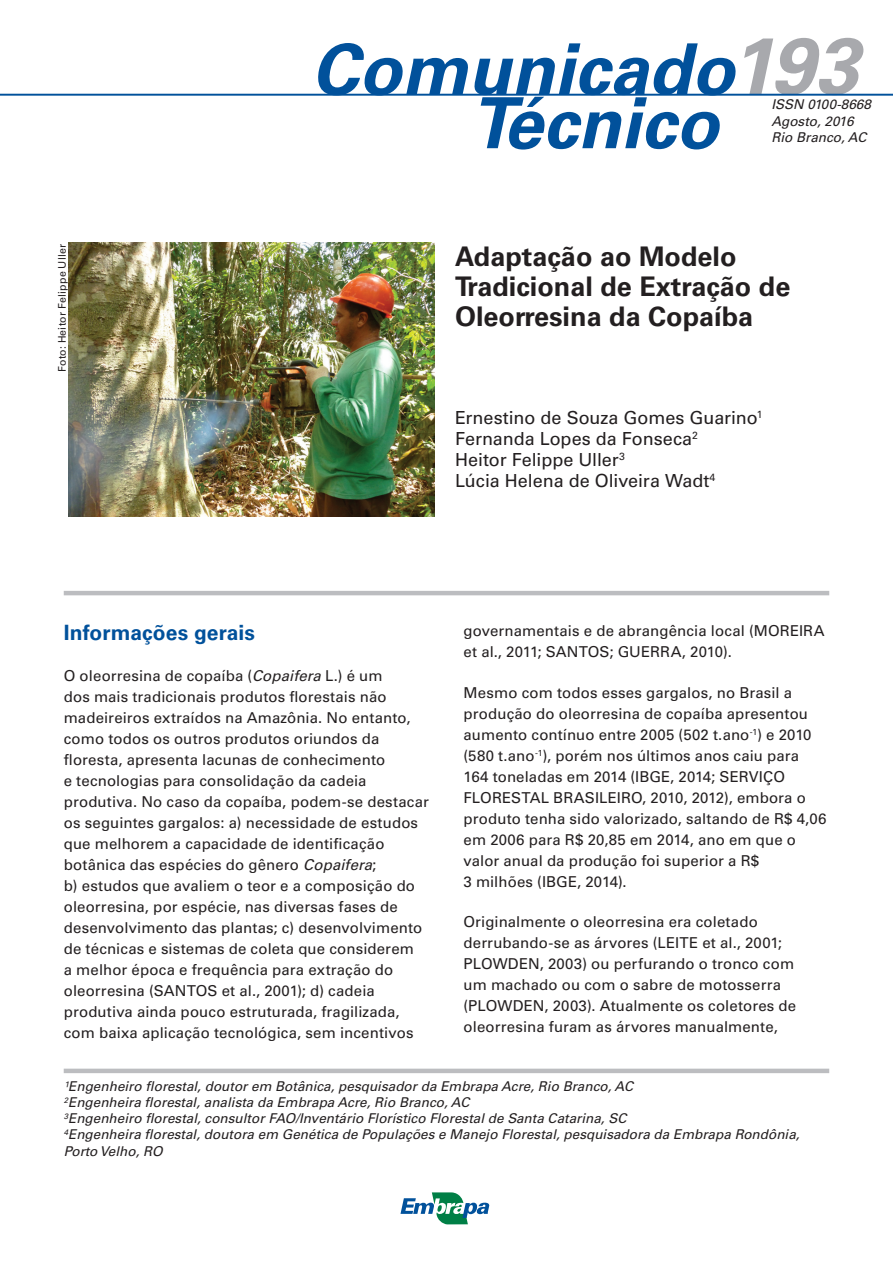
<style>
.page{position:relative;width:893px;height:1263px;background:#fff}
.page>*{position:absolute;margin:0;border:0;box-sizing:border-box;transform-origin:0 0}
.t1{font:italic 700 79.5px "Univers LT Std";color:#a8a9ad}
.t2{font:italic 700 70.5px "Univers LT Std";color:#01519b}
.t3{font:700 27px/30px "Univers LT Std";color:#231f20}
.t4{font:700 21px "Univers LT Std";color:#01519b}
.t5{font:18px/21px "Univers LT Std";color:#231f20}
.t6{font:15px/21px "Univers LT Std";letter-spacing:.01em;color:#231f20}
.t7{font:italic 13.5px/16.2px "Univers LT Std";color:#231f20}
.t8{font:10.5px "Univers LT Std";letter-spacing:.02em;color:#231f20}
.s1{font-style:italic}
</style>
<div class="page">
<hr style="left:64px;top:591px;width:765px;height:4px;background:#bcbdc0">
<hr style="left:64px;top:1069px;width:765px;height:4px;background:#bcbdc0">
<svg style="left:400px;top:1192px;width:90px;height:32px"></svg>
<hr style="left:0;top:94px;width:893px;height:2px;background:#01519b">
<img style="left:69px;top:243px;width:366px;height:274px">
<p class="t8" style="left:56px;top:372px;width:130px;rotate:-90deg">Foto: Heitor Felippe Uller</p>
<h1 class="t1" style="left:729px;top:19px;width:131px">193</h1>
<p class="t7" style="left:771px;top:96px;width:101px">ISSN 0100-8668<br>Agosto, 2016</p>
<h2 class="t2" style="left:311px;top:28px;width:424px">Comunicado</h2>
<h2 class="t2" style="left:471px;top:82px;width:249px">Técnico</h2>
<p class="t7" style="left:771px;top:129px;width:97px">Rio Branco, AC</p>
<h3 class="t3" style="left:455px;top:241px;width:337px">Adaptação ao Modelo<br>Tradicional de Extração de<br>Oleorresina da Copaíba</h3>
<p class="t5" style="left:455px;top:407px;width:309px">Ernestino de Souza Gomes Guarino<sup>1<br></sup>Fernanda Lopes da Fonseca<sup>2<br></sup>Heitor Felippe Uller<sup>3<br></sup>Lúcia Helena de Oliveira Wadt<sup>4</sup></p>
<h3 class="t4" style="left:64px;top:621px;width:193px">Informações gerais</h3>
<p class="t6" style="left:64px;top:665px;width:367px">O oleorresina de copaíba (<span class="s1">Copaifera</span> L.) é um<br>dos mais tradicionais produtos florestais não madeireiros extraídos na Amazônia. No entanto, como todos os outros produtos oriundos da floresta, apresenta lacunas de conhecimento<br>e tecnologias para consolidação da cadeia produtiva. No caso da copaíba, podem-se destacar os seguintes gargalos: a) necessidade de estudos que melhorem a capacidade de identificação botânica das espécies do gênero <span class="s1">Copaifera</span>;<br>b) estudos que avaliem o teor e a composição do oleorresina, por espécie, nas diversas fases de desenvolvimento das plantas; c) desenvolvimento de técnicas e sistemas de coleta que considerem<br>a melhor época e frequência para extração do oleorresina (SANTOS et al., 2001); d) cadeia produtiva ainda pouco estruturada, fragilizada, com baixa aplicação tecnológica, sem incentivos</p>
<p class="t6" style="left:464px;top:620px;width:363px">governamentais e de abrangência local (MOREIRA et al., 2011; SANTOS; GUERRA, 2010).</p>
<p class="t6" style="left:464px;top:682px;width:364px">Mesmo com todos esses gargalos, no Brasil a produção do oleorresina de copaíba apresentou aumento contínuo entre 2005 (502 t.ano<sup>-1</sup>) e 2010 (580 t.ano<sup>-1</sup>), porém nos últimos anos caiu para 164 toneladas em 2014 (IBGE, 2014; SERVIÇO FLORESTAL BRASILEIRO, 2010, 2012), embora o produto tenha sido valorizado, saltando de R$ 4,06 em 2006 para R$ 20,85 em 2014, ano em que o valor anual da produção foi superior a R$<br>3 milhões (IBGE, 2014).</p>
<p class="t6" style="left:464px;top:911px;width:334px">Originalmente o oleorresina era coletado derrubando-se as árvores (LEITE et al., 2001; PLOWDEN, 2003) ou perfurando o tronco com um machado ou com o sabre de motosserra (PLOWDEN, 2003). Atualmente os coletores de oleorresina furam as árvores manualmente,</p>
<p class="t7" style="left:64px;top:1078px;width:737px">¹Engenheiro florestal, doutor em Botânica, pesquisador da Embrapa Acre, Rio Branco, AC<br><sup>2</sup>Engenheira florestal, analista da Embrapa Acre, Rio Branco, AC<br><sup>3</sup>Engenheiro florestal, consultor FAO/Inventário Florístico Florestal de Santa Catarina, SC<br><sup>4</sup>Engenheira florestal, doutora em Genética de Populações e Manejo Florestal, pesquisadora da Embrapa Rondônia, Porto Velho, RO</p>
</div>
